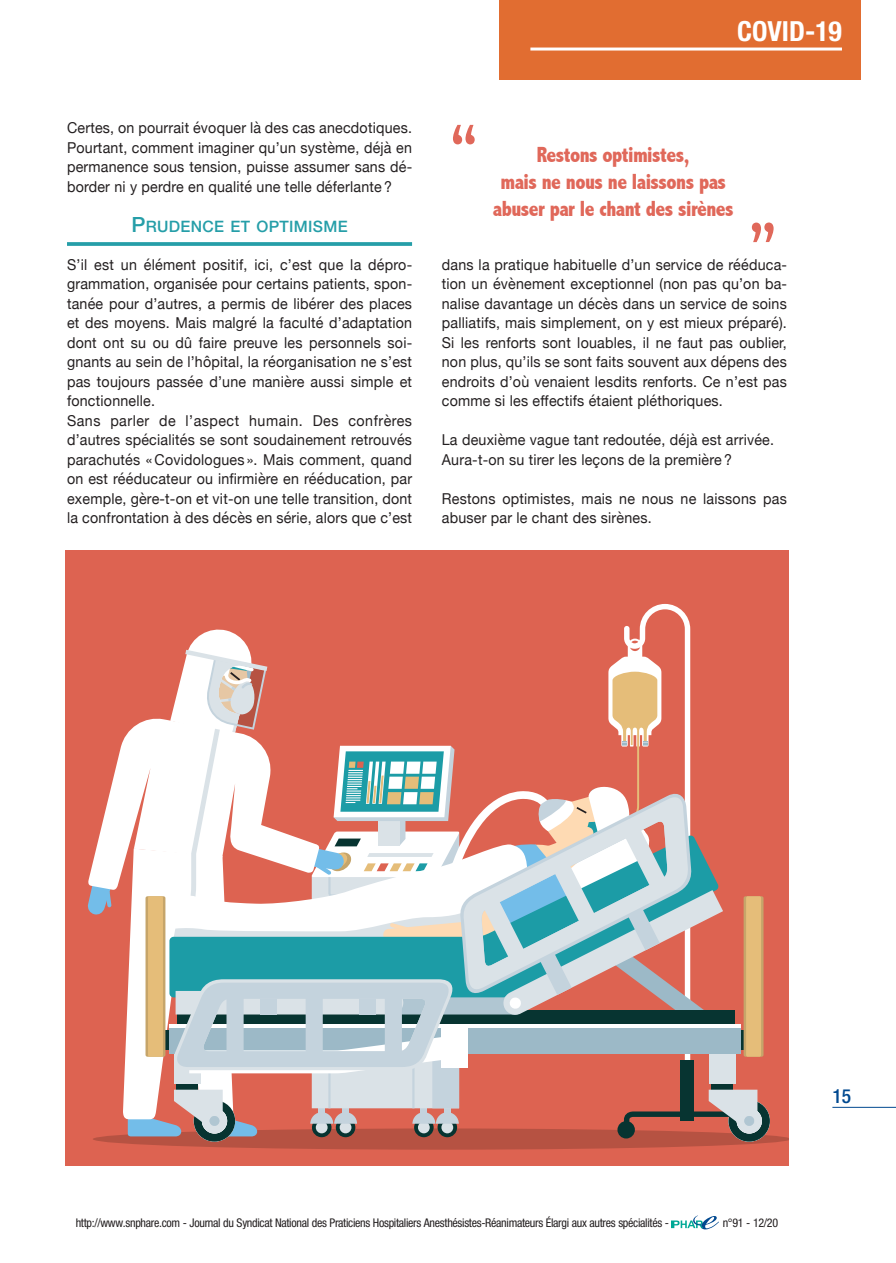
<style>
.page{position:relative;width:896px;height:1263px;background:#fff}
.page>*{position:absolute;margin:0;border:0;box-sizing:border-box;transform-origin:0 0}
.t1{font:800 condensed 52.35px "Abadi";color:#e0685a}
.t2{font:700 condensed 27.75px "Helvetica Neue LT Std";color:#fff}
.t3{font:800 condensed 22.05px/27.2px "Abadi";letter-spacing:-.025em;color:#e0685a;text-align:center;scale:.95 1}
.t4{font:500 condensed 19.5px "Helvetica Neue LT Std";color:#014990}
.t5{font:500 15.75px "Helvetica Neue LT Std";letter-spacing:.02em;color:#259ea8}
.t6{font:15px/19.5px "Helvetica Neue";letter-spacing:.015em;color:#231f20;text-align:justify;scale:.95 1}
.t7{font:condensed 12px "Helvetica Neue LT Std";letter-spacing:-.025em;color:#231f20}
.s1{font-size:21px}
</style>
<div class="page">
<hr style="left:832px;top:1107px;width:64px;height:1px;background:#014990">
<svg style="left:672px;top:1215px;width:47px;height:14px"></svg>
<div style="left:499px;top:0;width:362px;height:79px;background:#e16d31"></div>
<hr style="left:530px;top:48px;width:312px;height:3px;background:#fff">
<svg style="left:67px;top:242px;width:345px;height:4px"></svg>
<div style="left:66px;top:550px;width:722px;height:616px;background:#dd6351"></div>
<svg style="left:87px;top:604px;width:701px;height:546px"></svg>
<p class="t2" style="left:737px;top:21px;width:106px">COVID-19</p>
<p class="t6" style="left:67px;top:118px;width:365px">Certes, on pourrait évoquer là des cas anecdotiques.</p>
<p class="t6" style="left:67px;top:137px;width:365px">Pourtant, comment imaginer qu’un système, déjà en permanence sous tension, puisse assumer sans dé&shy;border ni y perdre en qualité une telle déferlante ?</p>
<p class="t5" style="left:131px;top:220px;width:218px"><span class="s1">P</span>RUDENCE ET OPTIMISME</p>
<p class="t6" style="left:67px;top:254px;width:365px">S’il est un élément positif, ici, c’est que la dépro&shy;grammation, organisée pour certains patients, spon&shy;tanée pour d’autres, a permis de libérer des places et des moyens. Mais malgré la faculté d’adaptation dont ont su ou dû faire preuve les personnels soi&shy;gnants au sein de l’hôpital, la réorganisation ne s’est pas toujours passée d’une manière aussi simple et fonctionnelle.</p>
<p class="t6" style="left:67px;top:410px;width:365px">Sans parler de l’aspect humain. Des confrères d’autres spécialités se sont soudainement retrouvés parachutés « Covidologues ». Mais comment, quand on est rééducateur ou infirmière en rééducation, par exemple, gère-t-on et vit-on une telle transition, dont la confrontation à des décès en série, alors que c’est</p>
<p class="t1" style="left:450px;top:115px;width:29px">“</p>
<p class="t3" style="left:493px;top:141px;width:255px">Restons optimistes,<br>mais ne nous ne laissons pas abuser par le chant des sirènes</p>
<p class="t1" style="left:776px;top:252px;width:30px;rotate:180deg">“</p>
<p class="t6" style="left:442px;top:254px;width:365px">dans la pratique habituelle d’un service de rééduca&shy;tion un évènement exceptionnel (non pas qu’on ba&shy;nalise davantage un décès dans un service de soins palliatifs, mais simplement, on y est mieux préparé).</p>
<p class="t6" style="left:442px;top:332px;width:365px">Si les renforts sont louables, il ne faut pas oublier, non plus, qu’ils se sont faits souvent aux dépens des endroits d’où venaient lesdits renforts. Ce n’est pas comme si les effectifs étaient pléthoriques.</p>
<p class="t6" style="left:442px;top:430px;width:351px">La deuxième vague tant redoutée, déjà est arrivée.</p>
<p class="t6" style="left:442px;top:449px;width:307px">Aura-t-on su tirer les leçons de la première ?</p>
<p class="t6" style="left:442px;top:488px;width:365px">Restons optimistes, mais ne nous ne laissons pas abuser par le chant des sirènes.</p>
<p class="t4" style="left:832px;top:1089px;width:20px">15</p>
<p class="t7" style="left:76px;top:1219px;width:595px">http://www.snphare.com - Journal du Syndicat National des Praticiens Hospitaliers Anesthésistes-Réanimateurs Élargi aux autres spécialités -</p>
<p class="t7" style="left:723px;top:1219px;width:57px">n°91 - 12/20</p>
</div>
